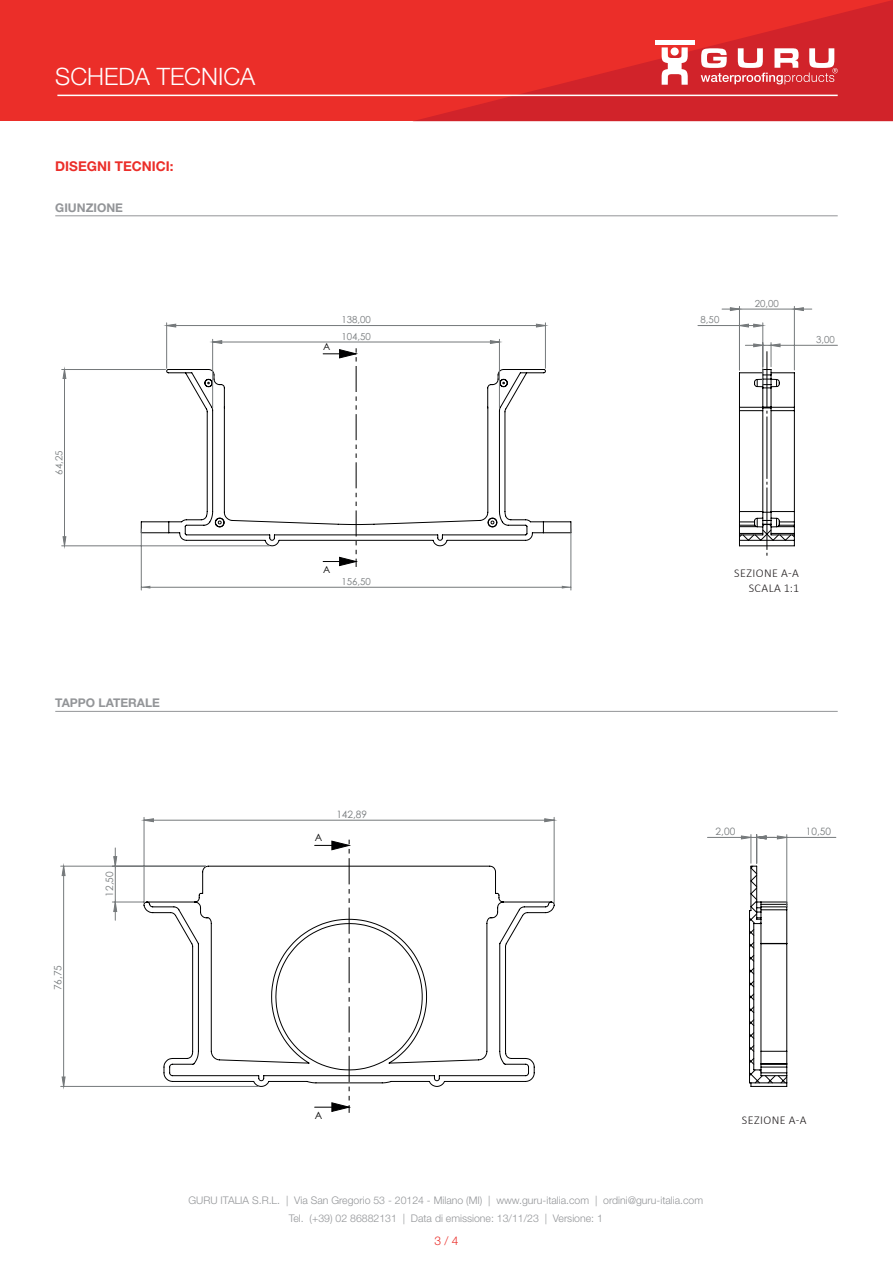
<style>
.page{position:relative;width:893px;height:1263px;background:#fff}
.page>*{position:absolute;margin:0;border:0;box-sizing:border-box;transform-origin:0 0}
.t1{font:300 24px "Helvetica Neue LT Std";color:#fff}
.t2{font:700 13.5px "Helvetica Neue LT Std";color:#eb2e29}
.t3{font:300 12px/14.4px "Calibri";letter-spacing:.04em;color:#231f20;text-align:right}
.t4{font:700 12px "Helvetica Neue LT Std";color:#939598}
.t5{font:300 12px "Helvetica Neue LT Std";color:#eb2e29}
.t6{font:300 10.5px/18px "Helvetica Neue LT Std";color:#939598;text-align:center}
.t7{font:10.2px "Century Gothic";color:#75797b}
.t8{font:10.2px "Century Gothic";color:#000001}
.t9{font:9.75px "Century Gothic";color:#75797b}
.t10{font:9.75px/12.5px "Century Gothic";color:#000001}
</style>
<div class="page">
<div style="left:0;top:0;width:893px;height:121px;background:#eb2e29"></div>
<svg style="left:412px;top:0;width:481px;height:121px"></svg>
<hr style="left:57px;top:95px;width:781px;height:1px;background:#fff">
<svg style="left:701px;top:48px;width:137px;height:36px;background:#e06c70"></svg>
<div style="left:655px;top:40px;width:39px;height:5px;background:#fff"></div>
<svg style="left:661px;top:47px;width:27px;height:38px"></svg>
<hr style="left:787px;top:837px;width:49px;height:1px;background:#75797b">
<hr style="left:554px;top:817px;width:1px;height:86px;background:#75797b">
<hr style="left:144px;top:817px;width:1px;height:86px;background:#75797b">
<hr style="left:112px;top:902px;width:32px;height:1px;background:#75797b">
<hr style="left:61px;top:866px;width:145px;height:1px;background:#75797b">
<hr style="left:61px;top:1086px;width:197px;height:1px;background:#75797b">
<svg style="left:144px;top:819px;width:643px;height:294px"></svg>
<svg style="left:114px;top:848px;width:3px;height:72px"></svg>
<svg style="left:62px;top:866px;width:3px;height:220px"></svg>
<hr style="left:55px;top:215px;width:783px;height:1px;background:#939598">
<hr style="left:55px;top:711px;width:783px;height:1px;background:#939598">
<svg style="left:62px;top:307px;width:742px;height:239px"></svg>
<hr style="left:141px;top:529px;width:1px;height:61px;background:#75797b">
<hr style="left:571px;top:529px;width:1px;height:61px;background:#75797b">
<hr style="left:771px;top:345px;width:66px;height:1px;background:#75797b">
<hr style="left:698px;top:325px;width:41px;height:1px;background:#75797b">
<hr style="left:762px;top:323px;width:1px;height:62px;background:#75797b">
<hr style="left:794px;top:306px;width:1px;height:64px;background:#75797b">
<hr style="left:739px;top:306px;width:1px;height:64px;background:#75797b">
<hr style="left:499px;top:339px;width:1px;height:69px;background:#75797b">
<hr style="left:212px;top:339px;width:1px;height:69px;background:#75797b">
<hr style="left:545px;top:323px;width:1px;height:45px;background:#75797b">
<hr style="left:166px;top:323px;width:1px;height:45px;background:#75797b">
<hr style="left:62px;top:369px;width:104px;height:1px;background:#75797b">
<hr style="left:62px;top:546px;width:207px;height:1px;background:#75797b">
<svg style="left:142px;top:586px;width:429px;height:2px"></svg>
<svg style="left:739px;top:343px;width:56px;height:213px"></svg>
<svg style="left:722px;top:308px;width:90px;height:19px"></svg>
<svg style="left:213px;top:341px;width:286px;height:226px"></svg>
<svg style="left:167px;top:324px;width:378px;height:3px"></svg>
<svg style="left:63px;top:370px;width:3px;height:176px"></svg>
<h1 class="t1" style="left:55px;top:62px;width:202px">SCHEDA TECNICA</h1>
<p class="t2" style="left:55px;top:158px;width:120px">DISEGNI TECNICI:</p>
<p class="t4" style="left:55px;top:200px;width:69px">GIUNZIONE</p>
<p class="t9" style="left:52px;top:474px;width:26px;rotate:-90deg">64,25</p>
<p class="t4" style="left:55px;top:696px;width:106px">TAPPO LATERALE</p>
<p class="t7" style="left:51px;top:990px;width:27px;rotate:-90deg">76,75</p>
<p class="t7" style="left:102px;top:897px;width:27px;rotate:-90deg">12,50</p>
<p class="t10" style="left:323px;top:340px;width:9px">A</p>
<p class="t9" style="left:341px;top:313px;width:31px">138,00</p>
<p class="t9" style="left:341px;top:330px;width:31px">104,50</p>
<p class="t10" style="left:323px;top:563px;width:9px">A</p>
<p class="t9" style="left:341px;top:575px;width:31px">156,50</p>
<p class="t8" style="left:315px;top:830px;width:9px">A</p>
<p class="t7" style="left:336px;top:807px;width:32px">142,89</p>
<p class="t9" style="left:701px;top:313px;width:20px">8,50</p>
<p class="t9" style="left:755px;top:297px;width:26px">20,00</p>
<p class="t9" style="left:816px;top:333px;width:20px">3,00</p>
<p class="t3" style="left:734px;top:566px;width:67px">SEZIONE A-A<br>SCALA 1:1</p>
<p class="t10" style="left:735px;top:569px;width:65px">SECCIÓN A-A<br>ESCALA 1 : 1</p>
<p class="t7" style="left:716px;top:824px;width:21px">2,00</p>
<p class="t7" style="left:806px;top:824px;width:27px">10,50</p>
<p class="t8" style="left:315px;top:1108px;width:9px">A</p>
<p class="t6" style="left:188px;top:1191px;width:516px">GURU ITALIA S.R.L. | Via San Gregorio 53 - 20124 - Milano (MI) | www.guru-italia.com | ordini@guru-italia.com<br>Tel. (+39) 02 86882131 | Data di emissione: 13/11/23 | Versione: 1</p>
<p class="t5" style="left:434px;top:1233px;width:26px">3 / 4</p>
<p class="t8" style="left:740px;top:1113px;width:68px">SECCIÓN A-A</p>
<p class="t3" style="left:742px;top:1112px;width:66px">SEZIONE A-A</p>
</div>
